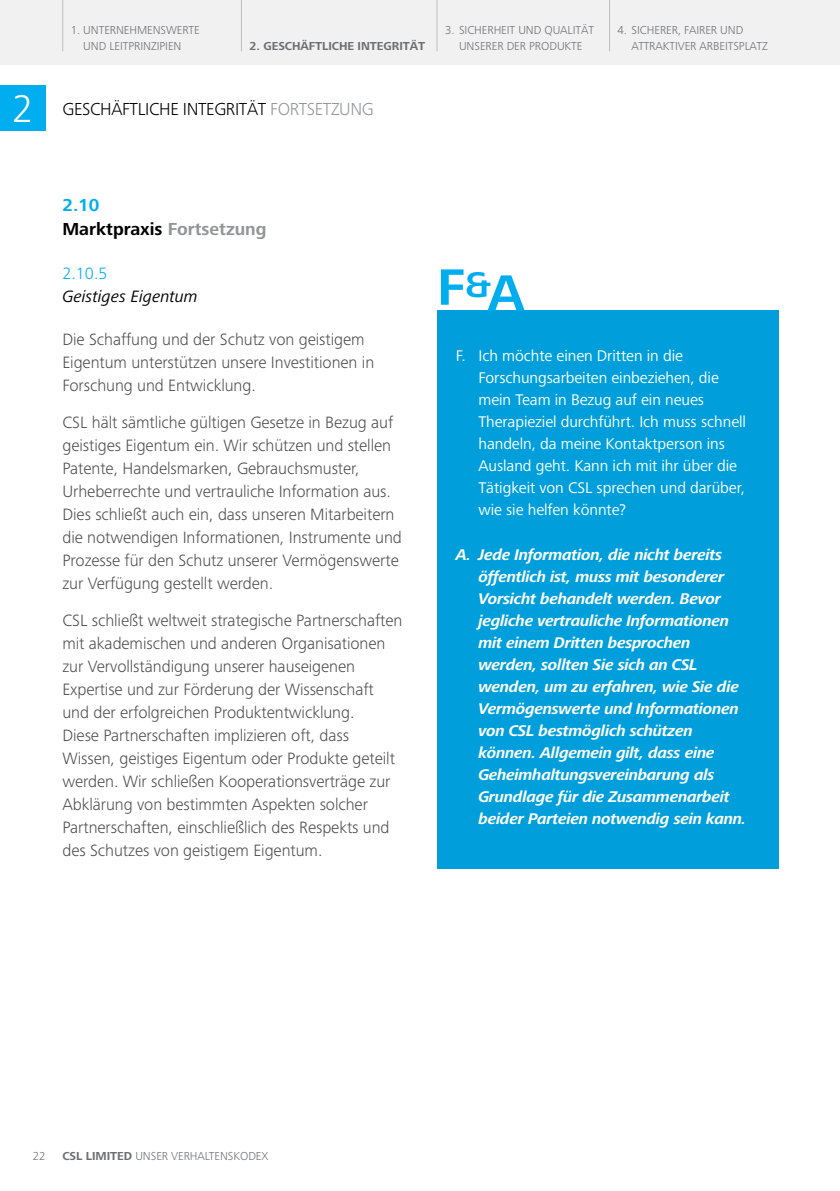
<style>
.page{position:relative;width:840px;height:1191px;background:#fff}
.page>*{position:absolute;margin:0;border:0;box-sizing:border-box;transform-origin:0 0}
.t1{font:700 53px "Frutiger Next LTW1 G";color:#00aeef}
.t2{font:300 40px "Frutiger Next LTW1 G";color:#fff}
.t3{font:300 18px "Frutiger Next LTW1 G";letter-spacing:-.02em;color:#000}
.t4{font:700 18px/24px "Frutiger Next LTW1 G";color:#000}
.t5{font:300 17px/23px "Frutiger Next LTW1 G";letter-spacing:-.005em;color:#4d4d4f}
.t6{font:italic 17px "Frutiger Next LTW1 G";color:#000}
.t7{font:300 17px "Frutiger Next LTW1 G";color:#00aeef}
.t8{font:italic 700 16px/22px "Frutiger Next LTW1 G";letter-spacing:-.02em;color:#fff}
.t9{font:16px/22px "Frutiger Next LTW1 G";letter-spacing:-.005em;color:#fff}
.t10{font:300 12px/16px "Frutiger Next LTW1 G";letter-spacing:-.005em;color:#6d6e71;text-align:center}
.t11{font:700 12px "Frutiger Next LTW1 G";letter-spacing:-.005em;color:#6d6e71}
.s1{color:#939598}
.s2{color:#00aeef}
.s3{font-weight:700}
</style>
<div class="page">
<div style="left:0;top:0;width:839px;height:64px;background:#f1f1f2"></div>
<hr style="left:62px;top:0;width:1px;height:51px;background:#bcbec0">
<hr style="left:241px;top:0;width:1px;height:51px;background:#bcbec0">
<hr style="left:436px;top:0;width:1px;height:51px;background:#bcbec0">
<hr style="left:609px;top:0;width:1px;height:51px;background:#bcbec0">
<div style="left:437px;top:310px;width:341px;height:559px;background:#009fdb"></div>
<div style="left:0;top:85px;width:45px;height:45px;background:#00aeef"></div>
<p class="t10" style="left:71px;top:22px;width:130px">1. UNTERNEHMENSWERTE<br>UND LEITPRINZIPIEN</p>
<p class="t11" style="left:249px;top:39px;width:177px">2. GESCHÄFTLICHE INTEGRITÄT</p>
<h2 class="t2" style="left:12px;top:86px;width:23px">2</h2>
<p class="t3" style="left:62px;top:99px;width:313px">GESCHÄFTLICHE INTEGRITÄT <span class="s1">FORTSETZUNG</span></p>
<p class="t10" style="left:445px;top:22px;width:150px">3. SICHERHEIT UND QUALITÄT<br>UNSERER DER PRODUKTE</p>
<p class="t10" style="left:631px;top:22px;width:137px;text-align:left;text-indent:-14px">4. SICHERER, FAIRER UND<br>ATTRAKTIVER ARBEITSPLATZ</p>
<p class="t4" style="left:62px;top:194px;width:205px"><span class="s2">2.10<br></span>Marktpraxis <span class="s1">Fortsetzung</span></p>
<p class="t7" style="left:62px;top:263px;width:47px">2.10.5</p>
<p class="t6" style="left:62px;top:286px;width:137px">Geistiges Eigentum</p>
<p class="t5" style="left:62px;top:327px;width:313px">Die Schaffung und der Schutz von geistigem<br>Eigentum unterstützen unsere Investitionen in<br>Forschung und Entwicklung.</p>
<p class="t5" style="left:62px;top:411px;width:341px">CSL hält sämtliche gültigen Gesetze in Bezug auf geistiges Eigentum ein. Wir schützen und stellen Patente, Handelsmarken, Gebrauchsmuster, Urheberrechte und vertrauliche Information aus.<br>Dies schließt auch ein, dass unseren Mitarbeitern die notwendigen Informationen, Instrumente und Prozesse für den Schutz unserer Vermögenswerte zur Verfügung gestellt werden.</p>
<p class="t5" style="left:62px;top:609px;width:341px">CSL schließt weltweit strategische Partnerschaften mit akademischen und anderen Organisationen zur Vervollständigung unserer hauseigenen Expertise und zur Förderung der Wissenschaft und der erfolgreichen Produktentwicklung.<br>Diese Partnerschaften implizieren oft, dass Wissen, geistiges Eigentum oder Produkte geteilt werden. Wir schließen Kooperationsverträge zur Abklärung von bestimmten Aspekten solcher Partnerschaften, einschließlich des Respekts und des Schutzes von geistigem Eigentum.</p>
<h1 class="t1" style="left:437px;top:260px;width:89px">F<sup>&amp;</sup>A</h1>
<p class="t9" style="left:478px;top:345px;width:269px;text-indent:-23px">F. Ich möchte einen Dritten in die Forschungsarbeiten einbeziehen, die mein Team in Bezug auf ein neues Therapieziel durchführt. Ich muss schnell handeln, da meine Kontaktperson ins Ausland geht. Kann ich mit ihr über die Tätigkeit von CSL sprechen und darüber, wie sie helfen könnte?</p>
<p class="t8" style="left:478px;top:544px;width:269px;text-indent:-23px">A. Jede Information, die nicht bereits öffentlich ist, muss mit besonderer Vorsicht behandelt werden. Bevor jegliche vertrauliche Informationen mit einem Dritten besprochen werden, sollten Sie sich an CSL wenden, um zu erfahren, wie Sie die Vermögenswerte und Informationen von CSL bestmöglich schützen können. Allgemein gilt, dass eine Geheimhaltungsvereinbarung als Grundlage für die Zusammenarbeit beider Parteien notwendig sein kann.</p>
<p class="t10" style="left:33px;top:1148px;width:14px">22</p>
<p class="t10" style="left:62px;top:1148px;width:207px"><span class="s3">CSL LIMITED</span> UNSER VERHALTENSKODEX</p>
</div>
